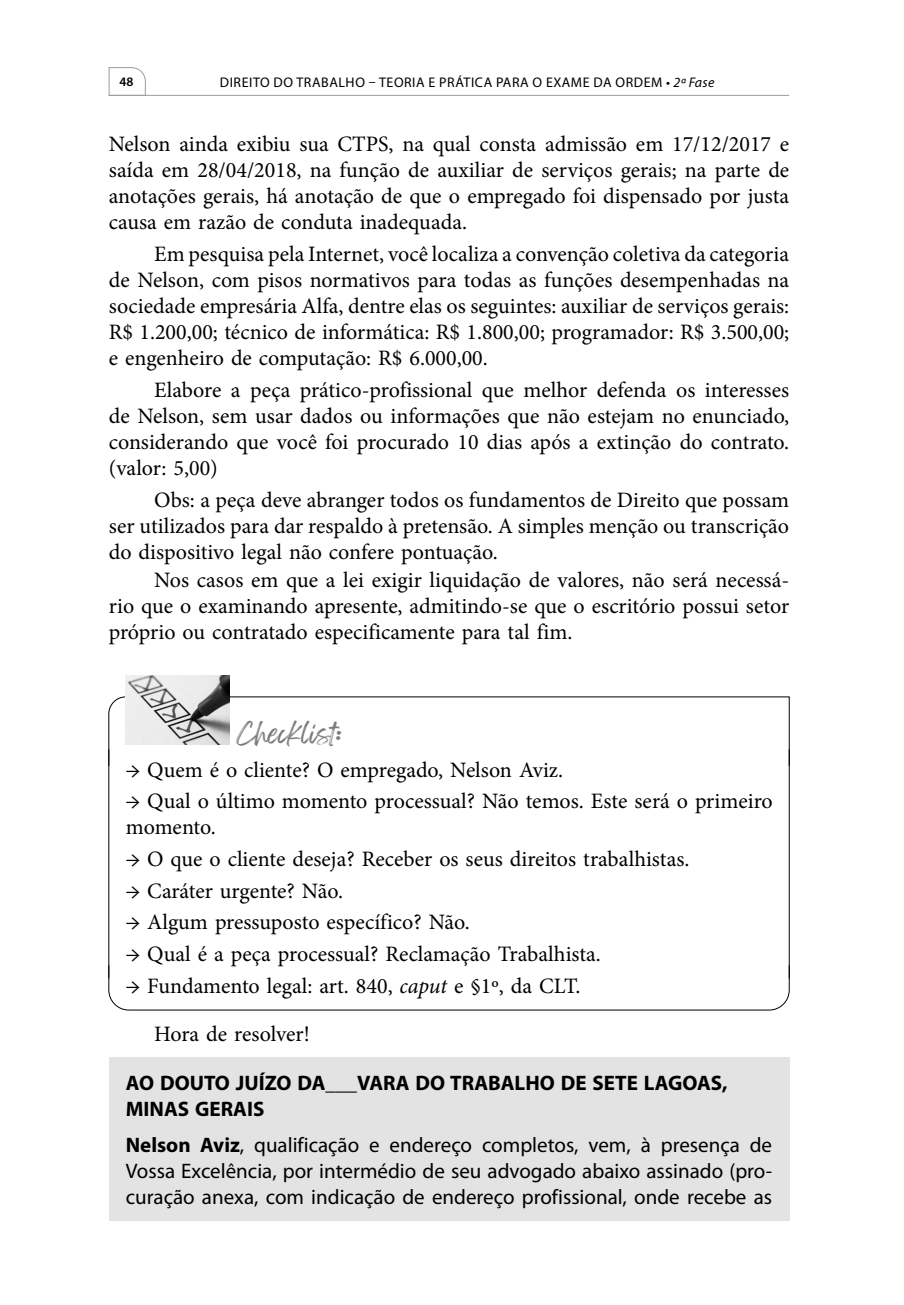
<style>
.page{position:relative;width:904px;height:1305px;background:#fff}
.page>*{position:absolute;margin:0;border:0;box-sizing:border-box;transform-origin:0 0}
.texto_box_inicio{font:24px "Feeling Passionate";color:#7b7b7b}
.t_meio{font:22px/26px "Minion Pro";color:#000;text-align:justify}
.texto_box_meio{font:22px/26px "Minion Pro";color:#000}
.t_fecha{font:22px/26px "Minion Pro";color:#000;text-align:justify}
.texto_box_final{font:22px "Minion Pro";color:#000}
.t{font:22px "Minion Pro";letter-spacing:-.005em;color:#000}
.t_box_justificado_inicio{font:21px/26px "Myriad Pro";color:#000;text-align:justify}
.t_sementrada_box_centralizado_inicio{font:700 21px/26px "Myriad Pro";color:#000}
.t1{font:14px "Myriad Pro";letter-spacing:.04em;color:#000}
.t2{font:600 13px "Myriad Pro";color:#000}
.s1{font-style:italic}
.s2{font-weight:700}
</style>
<div class="page">
<svg style="left:109px;top:67px;width:37px;height:28px"></svg>
<hr style="left:109px;top:95px;width:680px;height:1px;background:#9d9d9d">
<svg style="left:108px;top:696px;width:682px;height:70px"></svg>
<hr style="left:108px;top:749px;width:1px;height:229px;background:#000">
<hr style="left:789px;top:749px;width:1px;height:229px;background:#000">
<svg style="left:108px;top:964px;width:682px;height:47px"></svg>
<div style="left:109px;top:1057px;width:680px;height:75px;background:#e3e3e3"></div>
<div style="left:109px;top:1124px;width:680px;height:96px;background:#e3e3e3"></div>
<img style="left:126px;top:675px;width:103px;height:70px">
<p class="t2" style="left:119px;top:74px;width:15px">48</p>
<p class="t1" style="left:220px;top:74px;width:496px">DIREITO DO TRABALHO – TEORIA E PRÁTICA PARA O EXAME DA ORDEM • <span class="s1">2ª Fase</span></p>
<p class="t_meio" style="left:109px;top:131px;width:682px">Nelson ainda exibiu sua CTPS, na qual consta admissão em 17/12/2017 e saída em 28/04/2018, na função de auxiliar de serviços gerais; na parte de anotações gerais, há anotação de que o empregado foi dispensado por justa causa em razão de conduta inadequada.</p>
<p class="t_meio" style="left:109px;top:241px;width:682px;text-indent:45px">Em pesquisa pela Internet, você localiza a convenção coletiva da categoria de Nelson, com pisos normativos para todas as funções desempenhadas na sociedade empresária Alfa, dentre elas os seguintes: auxiliar de serviços gerais:<br>R$ 1.200,00; técnico de informática: R$ 1.800,00; programador: R$ 3.500,00; e engenheiro de computação: R$ 6.000,00.</p>
<p class="t_meio" style="left:109px;top:377px;width:682px;text-indent:45px">Elabore a peça prático-profissional que melhor defenda os interesses de Nelson, sem usar dados ou informações que não estejam no enunciado, considerando que você foi procurado 10 dias após a extinção do contrato. (valor: 5,00)</p>
<p class="t_meio" style="left:109px;top:486px;width:682px;text-indent:45px">Obs: a peça deve abranger todos os fundamentos de Direito que possam ser utilizados para dar respaldo à pretensão. A simples menção ou transcrição do dispositivo legal não confere pontuação.</p>
<p class="t_fecha" style="left:109px;top:567px;width:682px;text-indent:45px">Nos casos em que a lei exigir liquidação de valores, não será necessá&shy;rio que o examinando apresente, admitindo-se que o escritório possui setor próprio ou contratado especificamente para tal fim.</p>
<p class="texto_box_inicio" style="left:237px;top:714px;width:106px">Checklist:</p>
<p class="texto_box_meio" style="left:126px;top:756px;width:439px">→ Quem é o cliente? O empregado, Nelson Aviz.</p>
<p class="texto_box_meio" style="left:126px;top:788px;width:648px">→ Qual o último momento processual? Não temos. Este será o primeiro momento.</p>
<p class="texto_box_meio" style="left:126px;top:846px;width:565px">→ O que o cliente deseja? Receber os seus direitos trabalhistas.</p>
<p class="texto_box_meio" style="left:126px;top:877px;width:219px">→ Caráter urgente? Não.</p>
<p class="texto_box_meio" style="left:126px;top:909px;width:345px">→ Algum pressuposto específico? Não.</p>
<p class="texto_box_meio" style="left:126px;top:941px;width:477px">→ Qual é a peça processual? Reclamação Trabalhista.</p>
<p class="texto_box_final" style="left:126px;top:970px;width:456px">→ Fundamento legal: art. 840, <span class="s1">caput</span> e §1º, da CLT.</p>
<p class="t" style="left:154px;top:1019px;width:157px">Hora de resolver!</p>
<p class="t_sementrada_box_centralizado_inicio" style="left:126px;top:1069px;width:603px">AO DOUTO JUÍZO DA___VARA DO TRABALHO DE SETE LAGOAS,<br>MINAS GERAIS</p>
<p class="t_box_justificado_inicio" style="left:126px;top:1132px;width:648px"><span class="s2">Nelson Aviz</span>, qualificação e endereço completos, vem, à presença de Vossa Excelência, por intermédio de seu advogado abaixo assinado (pro&shy;curação anexa, com indicação de endereço profissional, onde recebe as</p>
</div>
